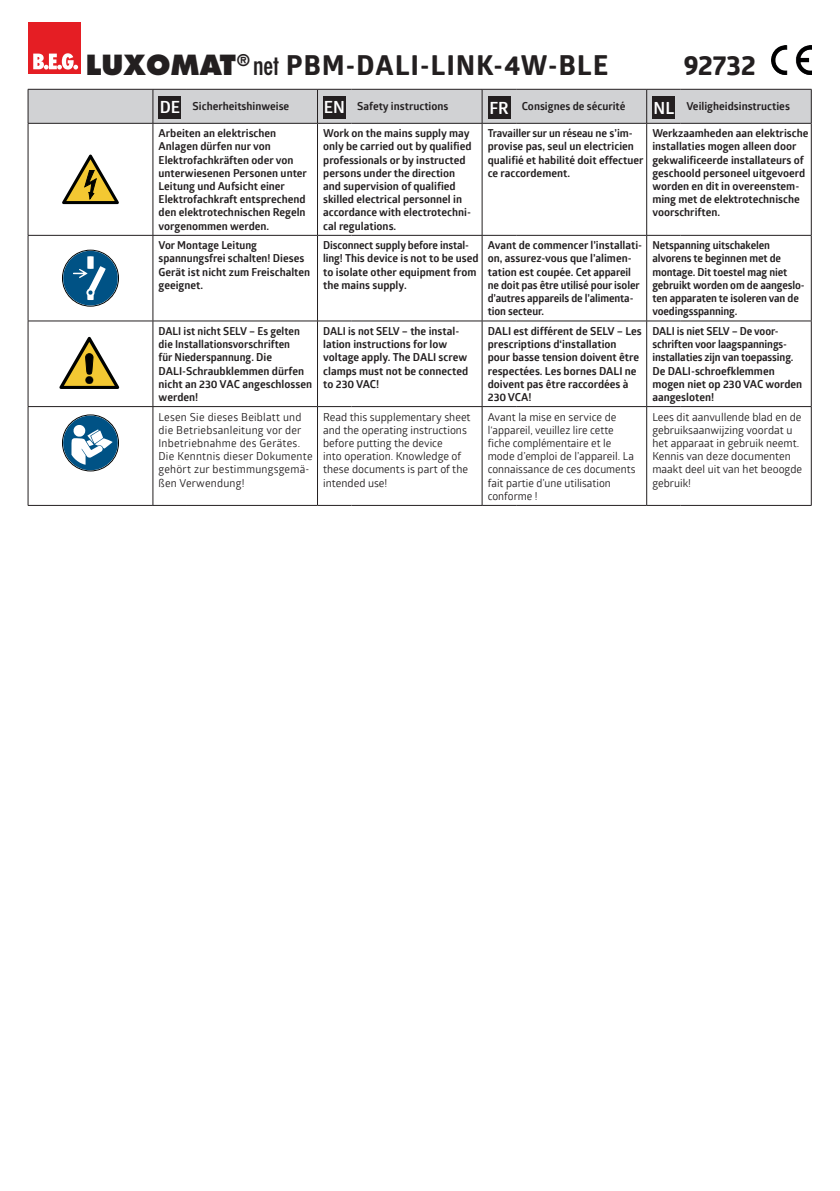
<style>
.page{position:relative;width:840px;height:1191px;background:#fff}
.page>*{position:absolute;margin:0;border:0;box-sizing:border-box;transform-origin:0 0}
.t1{font:700 27px "Globerx";letter-spacing:.05em;color:#231f20}
.t2{font:700 11px/13.2px "Glober";color:#231f20}
.t3{font:11px/13.2px "Glober";color:#231f20}
.t4{font:11px/13.2px "Glober";letter-spacing:.02em;color:#231f20}
.s1{font-family:"Futura";font-weight:800}
.s2{font-family:"Futura";font-weight:400;font-stretch:condensed}
.s3{font-size:16.8px;color:#fff}
</style>
<div class="page">
<div style="left:29px;top:90px;width:781px;height:33px;background:#d1d2d4"></div>
<hr style="left:28px;top:321px;width:1px;height:85px;background:#231f20">
<hr style="left:482px;top:321px;width:34px;height:1px;background:#231f20">
<hr style="left:516px;top:321px;width:130px;height:1px;background:#231f20">
<hr style="left:646px;top:321px;width:34px;height:1px;background:#231f20">
<hr style="left:680px;top:321px;width:131px;height:1px;background:#231f20">
<hr style="left:28px;top:406px;width:125px;height:1px;background:#231f20">
<hr style="left:28px;top:407px;width:1px;height:98px;background:#231f20">
<hr style="left:153px;top:406px;width:34px;height:1px;background:#231f20">
<hr style="left:187px;top:406px;width:130px;height:1px;background:#231f20">
<hr style="left:317px;top:406px;width:34px;height:1px;background:#231f20">
<hr style="left:351px;top:406px;width:131px;height:1px;background:#231f20">
<hr style="left:482px;top:406px;width:34px;height:1px;background:#231f20">
<hr style="left:516px;top:406px;width:130px;height:1px;background:#231f20">
<hr style="left:646px;top:406px;width:34px;height:1px;background:#231f20">
<hr style="left:680px;top:406px;width:131px;height:1px;background:#231f20">
<hr style="left:152px;top:90px;width:1px;height:33px;background:#231f20">
<hr style="left:351px;top:89px;width:131px;height:1px;background:#231f20">
<hr style="left:481px;top:90px;width:1px;height:33px;background:#231f20">
<hr style="left:28px;top:124px;width:1px;height:111px;background:#231f20">
<hr style="left:28px;top:235px;width:125px;height:1px;background:#231f20">
<hr style="left:28px;top:236px;width:1px;height:85px;background:#231f20">
<hr style="left:28px;top:321px;width:125px;height:1px;background:#231f20">
<hr style="left:153px;top:321px;width:34px;height:1px;background:#231f20">
<hr style="left:187px;top:321px;width:130px;height:1px;background:#231f20">
<hr style="left:187px;top:89px;width:130px;height:1px;background:#231f20">
<hr style="left:317px;top:90px;width:1px;height:33px;background:#231f20">
<hr style="left:516px;top:89px;width:130px;height:1px;background:#231f20">
<hr style="left:317px;top:235px;width:34px;height:1px;background:#231f20">
<hr style="left:351px;top:235px;width:131px;height:1px;background:#231f20">
<hr style="left:153px;top:235px;width:34px;height:1px;background:#231f20">
<hr style="left:187px;top:235px;width:130px;height:1px;background:#231f20">
<hr style="left:28px;top:505px;width:125px;height:1px;background:#231f20">
<hr style="left:153px;top:505px;width:34px;height:1px;background:#231f20">
<hr style="left:187px;top:505px;width:130px;height:1px;background:#231f20">
<hr style="left:317px;top:505px;width:34px;height:1px;background:#231f20">
<hr style="left:351px;top:505px;width:131px;height:1px;background:#231f20">
<hr style="left:482px;top:505px;width:34px;height:1px;background:#231f20">
<hr style="left:516px;top:505px;width:130px;height:1px;background:#231f20">
<hr style="left:646px;top:505px;width:34px;height:1px;background:#231f20">
<hr style="left:680px;top:505px;width:131px;height:1px;background:#231f20">
<hr style="left:646px;top:90px;width:1px;height:33px;background:#231f20">
<hr style="left:680px;top:89px;width:131px;height:1px;background:#231f20">
<hr style="left:810px;top:90px;width:1px;height:33px;background:#231f20">
<hr style="left:317px;top:321px;width:34px;height:1px;background:#231f20">
<hr style="left:351px;top:321px;width:131px;height:1px;background:#231f20">
<hr style="left:482px;top:235px;width:34px;height:1px;background:#231f20">
<hr style="left:516px;top:235px;width:130px;height:1px;background:#231f20">
<hr style="left:646px;top:235px;width:34px;height:1px;background:#231f20">
<hr style="left:680px;top:235px;width:131px;height:1px;background:#231f20">
<hr style="left:680px;top:123px;width:131px;height:1px;background:#231f20">
<hr style="left:810px;top:124px;width:1px;height:111px;background:#231f20">
<hr style="left:810px;top:236px;width:1px;height:85px;background:#231f20">
<hr style="left:810px;top:321px;width:1px;height:85px;background:#231f20">
<hr style="left:810px;top:407px;width:1px;height:98px;background:#231f20">
<hr style="left:516px;top:123px;width:130px;height:1px;background:#231f20">
<hr style="left:646px;top:124px;width:1px;height:111px;background:#231f20">
<hr style="left:646px;top:236px;width:1px;height:85px;background:#231f20">
<hr style="left:646px;top:321px;width:1px;height:85px;background:#231f20">
<hr style="left:646px;top:407px;width:1px;height:98px;background:#231f20">
<hr style="left:351px;top:123px;width:131px;height:1px;background:#231f20">
<hr style="left:481px;top:124px;width:1px;height:111px;background:#231f20">
<hr style="left:481px;top:236px;width:1px;height:85px;background:#231f20">
<hr style="left:481px;top:321px;width:1px;height:85px;background:#231f20">
<hr style="left:481px;top:407px;width:1px;height:98px;background:#231f20">
<hr style="left:152px;top:124px;width:1px;height:111px;background:#231f20">
<hr style="left:187px;top:123px;width:130px;height:1px;background:#231f20">
<hr style="left:317px;top:124px;width:1px;height:111px;background:#231f20">
<hr style="left:152px;top:236px;width:1px;height:85px;background:#231f20">
<hr style="left:317px;top:236px;width:1px;height:85px;background:#231f20">
<hr style="left:152px;top:321px;width:1px;height:85px;background:#231f20">
<hr style="left:317px;top:321px;width:1px;height:85px;background:#231f20">
<hr style="left:152px;top:407px;width:1px;height:98px;background:#231f20">
<hr style="left:317px;top:407px;width:1px;height:98px;background:#231f20">
<hr style="left:28px;top:89px;width:125px;height:1px;background:#231f20">
<hr style="left:28px;top:90px;width:1px;height:33px;background:#231f20">
<hr style="left:153px;top:89px;width:34px;height:1px;background:#231f20">
<hr style="left:317px;top:89px;width:34px;height:1px;background:#231f20">
<hr style="left:482px;top:89px;width:34px;height:1px;background:#231f20">
<hr style="left:646px;top:89px;width:34px;height:1px;background:#231f20">
<hr style="left:28px;top:123px;width:125px;height:1px;background:#231f20">
<hr style="left:153px;top:123px;width:34px;height:1px;background:#231f20">
<hr style="left:317px;top:123px;width:34px;height:1px;background:#231f20">
<hr style="left:482px;top:123px;width:34px;height:1px;background:#231f20">
<hr style="left:646px;top:123px;width:34px;height:1px;background:#231f20">
<div style="left:158px;top:96px;width:23px;height:22px;background:#231f20"></div>
<div style="left:323px;top:96px;width:23px;height:22px;background:#231f20"></div>
<div style="left:487px;top:96px;width:23px;height:23px;background:#231f20"></div>
<div style="left:652px;top:96px;width:22px;height:23px;background:#231f20"></div>
<svg style="left:62px;top:155px;width:57px;height:49px"></svg>
<svg style="left:63px;top:251px;width:55px;height:54px"></svg>
<svg style="left:59px;top:337px;width:60px;height:52px"></svg>
<svg style="left:62px;top:415px;width:56px;height:55px"></svg>
<div style="left:28px;top:23px;width:52px;height:51px;background:#e51e24"></div>
<svg style="left:33px;top:53px;width:45px;height:17px"></svg>
<img style="left:771px;top:46px;width:40px;height:28px">
<h1 class="t1" style="left:86px;top:50px;width:523px"><span class="s1">LUXOMAT</span><sup>®</sup> <span class="s2">net</span> PBM-DALI-LINK-4W-BLE</h1>
<h1 class="t1" style="left:683px;top:50px;width:73px">92732</h1>
<p class="t2" style="left:160px;top:101px;width:131px"><span class="s3">DE</span> Sicherheitshinweise</p>
<p class="t2" style="left:324px;top:101px;width:126px"><span class="s3">EN</span> Safety instructions</p>
<p class="t2" style="left:489px;top:101px;width:138px"><span class="s3">FR</span> Consignes de sécurité</p>
<p class="t2" style="left:653px;top:101px;width:138px"><span class="s3">NL</span> Veiligheidsinstructies</p>
<p class="t2" style="left:158px;top:128px;width:150px">Arbeiten an elektrischen<br>Anlagen dürfen nur von<br>Elektrofachkräften oder von unterwiesenen Personen unter<br>Leitung und Aufsicht einer<br>Elektrofachkraft entsprechend den elektrotechnischen Regeln vorge nommen werden.</p>
<p class="t2" style="left:323px;top:128px;width:150px">Work on the mains supply may only be carried out by qualified professionals or by instructed persons under the direction and supervision of qualified skilled electrical personnel in accordance with electrotechni&shy;cal regulations.</p>
<p class="t2" style="left:487px;top:128px;width:157px">Travailler sur un réseau ne s’im&shy;provise pas, seul un electricien qualifié et habilité doit effectuer ce raccordement.</p>
<p class="t2" style="left:652px;top:128px;width:157px">Werkzaamheden aan elektrische installaties mogen alleen door gekwalificeerde installateurs of geschoold personeel uitgevoerd worden en dit in overeenstem&shy;ming met de elektrotechnische voorschriften.</p>
<p class="t2" style="left:158px;top:240px;width:153px">Vor Montage Leitung spannungsfrei schalten! Dieses<br>Gerät ist nicht zum Freischalten geeignet.</p>
<p class="t2" style="left:323px;top:240px;width:157px">Disconnect supply before instal&shy;ling! This device is not to be used to isolate other equipment from the mains supply.</p>
<p class="t2" style="left:487px;top:240px;width:156px">Avant de commencer l’installati&shy;on, assurez-vous que l’alimen&shy;tation est coupée. Cet appareil ne doit pas être utilisé pour isoler d’autres appareils de l’alimenta&shy;tion secteur.</p>
<p class="t2" style="left:652px;top:240px;width:154px">Netspanning uitschakelen alvorens te beginnen met de montage. Dit toestel mag niet gebruikt worden om de aangeslo&shy;ten apparaten te isoleren van de voedingsspanning.</p>
<p class="t2" style="left:158px;top:325px;width:155px">DALI ist nicht SELV – Es gelten die Installationsvorschriften<br>für Niederspannung. Die<br>DALI-Schraubklemmen dürfen nicht an 230 VAC angeschlossen werden!</p>
<p class="t2" style="left:323px;top:325px;width:146px">DALI is not SELV – the instal&shy;lation instructions for low voltage apply. The DALI screw clamps must not be connected to 230 VAC!</p>
<p class="t2" style="left:487px;top:325px;width:155px">DALI est différent de SELV – Les prescriptions d‘installation pour basse tension doivent être respectées. Les bornes DALI ne doivent pas être raccordées à<br>230 VCA!</p>
<p class="t2" style="left:652px;top:325px;width:151px">DALI is niet SELV – De voor&shy;schriften voor laagspannings&shy;installaties zijn van toepassing.<br>De DALI-schroefklemmen mogen niet op 230 VAC worden aangesloten!</p>
<p class="t4" style="left:158px;top:411px;width:155px">Lesen Sie dieses Beiblatt und die Betriebsanleitung vor der<br>Inbetriebnahme des Gerätes.<br>Die Kenntnis dieser Dokumente gehört zur bestimmungsgemä&shy;ßen Verwendung!</p>
<p class="t3" style="left:323px;top:411px;width:149px">Read this supplementary sheet and the operating instructions before putting the device<br>into operation. Knowledge of these documents is part of the intended use!</p>
<p class="t3" style="left:487px;top:411px;width:149px">Avant la mise en service de l‘appareil, veuillez lire cette fiche complémentaire et le mode d’emploi de l’appareil. La connaissance de ces documents fait partie d’une utilisation conforme !</p>
<p class="t3" style="left:652px;top:411px;width:151px">Lees dit aanvullende blad en de gebruiksaanwijzing voordat u het apparaat in gebruik neemt.<br>Kennis van deze documenten maakt deel uit van het beoogde gebruik!</p>
</div>
